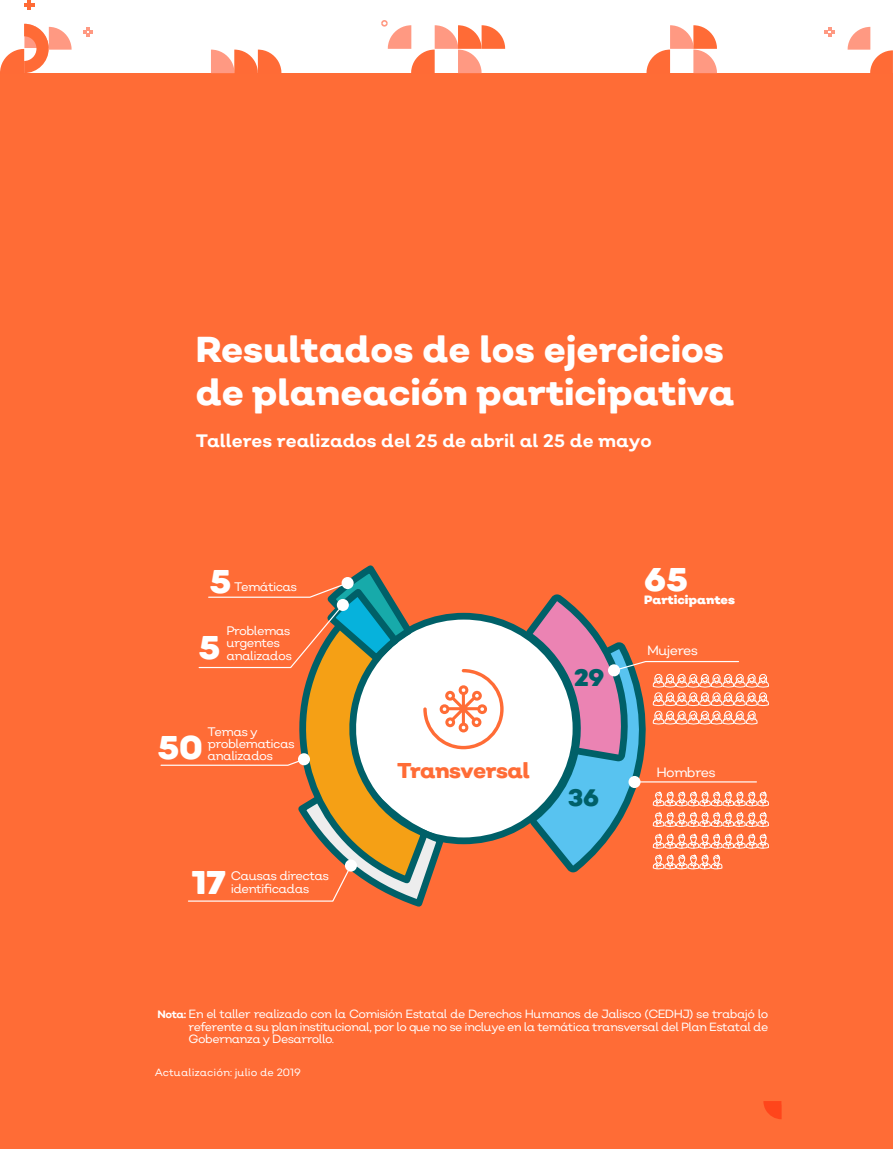
<style>
.page{position:relative;width:893px;height:1149px;background:#fff}
.page>*{position:absolute;margin:0;border:0;box-sizing:border-box;transform-origin:0 0}
.t1{font:800 36px/43.2px "Nutmeg";color:#fff}
.t2{font:900 32.85px "Nutmeg";color:#fff}
.t3{font:900 23.85px "Nutmeg";color:#006068}
.t4{font:800 21.45px "Nutmeg";letter-spacing:-.025em;color:#ff6c36}
.t5{font:700 18px "Nutmeg";color:#fff}
.t6{font:13.5px "Nutmeg";letter-spacing:-.05em;color:#fff}
.t7{font:12.45px/12.5px "Nutmeg";letter-spacing:-.05em;color:#fff}
.t8{font:900 12px "Nutmeg";color:#fff}
.t9{font:11.85px/12.5px "Nutmeg";letter-spacing:-.05em;color:#fff;text-align:justify}
.t10{font:700 10.65px "Nutmeg";color:#fff}
.t11{font:10.5px "Nutmeg";color:#fff}
</style>
<div class="page">
<div style="left:0;top:73px;width:893px;height:1075px;background:#ff6c36"></div>
<svg style="left:763px;top:1101px;width:19px;height:18px"></svg>
<div style="left:351px;top:616px;width:225px;height:224px;background:#fff;border-radius:50%"></div>
<svg style="left:526px;top:594px;width:243px;height:278px"></svg>
<svg style="left:160px;top:565px;width:344px;height:342px"></svg>
<svg style="left:848px;top:27px;width:45px;height:46px"></svg>
<svg style="left:825px;top:27px;width:10px;height:10px"></svg>
<svg style="left:211px;top:50px;width:70px;height:23px"></svg>
<svg style="left:24px;top:0;width:10px;height:9px"></svg>
<svg style="left:0;top:24px;width:72px;height:49px"></svg>
<svg style="left:83px;top:27px;width:10px;height:10px"></svg>
<svg style="left:381px;top:20px;width:124px;height:53px"></svg>
<svg style="left:646px;top:25px;width:71px;height:48px"></svg>
<h1 class="t1" style="left:196px;top:331px;width:540px">Resultados de los ejercicios de planeación participativa</h1>
<h3 class="t5" style="left:196px;top:433px;width:457px">Talleres realizados del 25 de abril al 25 de mayo</h3>
<h2 class="t2" style="left:210px;top:567px;width:23px">5</h2>
<h2 class="t2" style="left:644px;top:566px;width:45px">65</h2>
<p class="t8" style="left:644px;top:594px;width:92px">Participantes</p>
<p class="t6" style="left:647px;top:645px;width:52px">Mujeres</p>
<p class="t7" style="left:234px;top:581px;width:65px">Temáticas</p>
<h2 class="t2" style="left:199px;top:634px;width:23px">5</h2>
<p class="t7" style="left:226px;top:625px;width:67px">Problemas urgentes analizados</p>
<h2 class="t2" style="left:158px;top:734px;width:46px">50</h2>
<p class="t7" style="left:207px;top:726px;width:89px">Temas y problematicas analizados</p>
<h2 class="t2" style="left:192px;top:869px;width:35px">17</h2>
<p class="t7" style="left:231px;top:870px;width:100px">Causas directas identificadas</p>
<h3 class="t4" style="left:397px;top:762px;width:134px">Transversal</h3>
<h3 class="t3" style="left:574px;top:668px;width:32px">29</h3>
<h3 class="t3" style="left:568px;top:787px;width:32px">36</h3>
<p class="t6" style="left:656px;top:766px;width:61px">Hombres</p>
<p class="t9" style="left:189px;top:1008px;width:581px">En el taller realizado con la Comisión Estatal de Derechos Humanos de Jalisco (CEDHJ) se trabajó lo referente a su plan institucional, por lo que no se incluye en la temática transversal del Plan Estatal de Gobernanza y Desarrollo.</p>
<p class="t10" style="left:158px;top:1010px;width:30px">Nota:</p>
<p class="t11" style="left:155px;top:1067px;width:148px">Actualización: julio de 2019</p>
</div>
